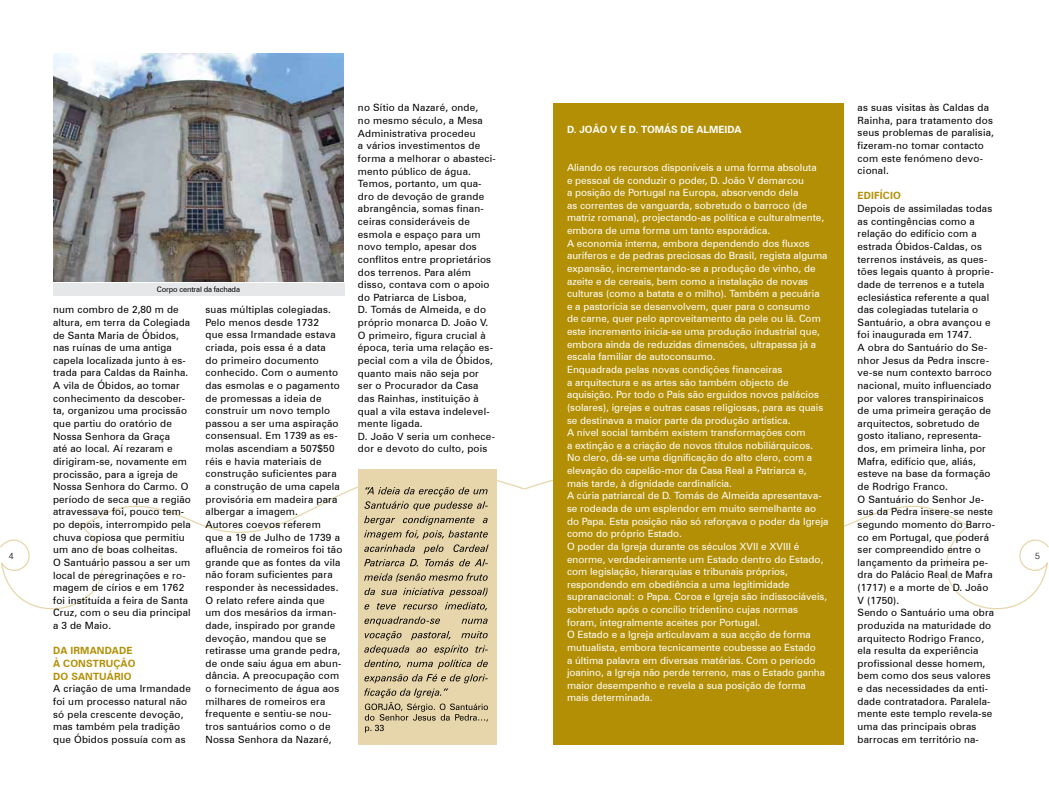
<style>
.page{position:relative;width:1049px;height:798px;background:#fff}
.page>*{position:absolute;margin:0;border:0;box-sizing:border-box;transform-origin:0 0}
.t1{font:10px/12.6px "Zurich BT";letter-spacing:.02em;color:#000}
.t2{font:10px/12.6px "Zurich BT";color:#fff}
.t3{font:700 10px/12.6px "Zurich BT";letter-spacing:.015em;color:#b28f04}
.t4{font:700 10px "Zurich BT";color:#fff}
.t5{font:300 8.75px "Helv";color:#000}
.t6{font:7.5px "Zurich BT";letter-spacing:-.02em;color:#000}
</style>
<div class="page">
<svg style="left:0;top:469px;width:523px;height:148px"></svg>
<svg style="left:523px;top:422px;width:526px;height:195px"></svg>
<div style="left:553px;top:104px;width:290px;height:640px;background:#b28f04"></div>
<div style="left:358px;top:469px;width:138px;height:275px;background:#e7d6ab"></div>
<svg style="left:364px;top:487px;width:125px;height:79px"></svg>
<svg style="left:364px;top:573px;width:124px;height:23px"></svg>
<svg style="left:364px;top:602px;width:123px;height:8px"></svg>
<svg style="left:364px;top:616px;width:124px;height:116px"></svg>
<img style="left:53px;top:53px;width:291px;height:228px">
<div style="left:53px;top:284px;width:291px;height:12px;background:#e6e7e8"></div>
<p class="t1" style="left:857px;top:101px;width:138px">as suas visitas às Caldas da<br>Rainha, para tratamento dos seus problemas de paralisia, fizeram-no tomar contacto com este fenómeno devo&shy;cional.</p>
<p class="t3" style="left:857px;top:189px;width:45px">EDIFÍCIO</p>
<p class="t1" style="left:857px;top:202px;width:139px">Depois de assimiladas todas as contingências como a relação do edifício com a estrada Óbidos-Caldas, os terrenos instáveis, as ques&shy;tões legais quanto à proprie&shy;dade de terrenos e a tutela eclesiástica referente a qual das colegiadas tutelaria o<br>Santuário, a obra avançou e foi inaugurada em 1747.<br>A obra do Santuário do Se&shy;nhor Jesus da Pedra inscre&shy;ve-se num contexto barroco nacional, muito influenciado por valores transpirinaicos de uma primeira geração de arquitectos, sobretudo de gosto italiano, representa&shy;dos, em primeira linha, por<br>Mafra, edifício que, aliás, esteve na base da formação de Rodrigo Franco.<br>O Santuário do Senhor Je&shy;sus da Pedra insere-se neste segundo momento do Barro&shy;co em Portugal, que poderá ser compreendido entre o lançamento da primeira pe&shy;dra do Palácio Real de Mafra (1717) e a morte de D. João<br>V (1750).<br>Sendo o Santuário uma obra produzida na maturidade do arquitecto Rodrigo Franco, ela resulta da experiência profissional desse homem, bem como dos seus valores e das necessidades da enti&shy;dade contratadora. Paralela&shy;mente este templo revela-se uma das principais obras barrocas em território na-</p>
<p class="t1" style="left:358px;top:101px;width:139px">no Sítio da Nazaré, onde,<br>no mesmo século, a Mesa<br>Administrativa procedeu<br>a vários investimentos de forma a melhorar o abasteci&shy;mento público de água.<br>Temos, portanto, um qua&shy;dro de devoção de grande abrangência, somas finan&shy;ceiras consideráveis de esmola e espaço para um novo templo, apesar dos conflitos entre proprietários dos terrenos. Para além disso, contava com o apoio do Patriarca de Lisboa,<br>D. Tomás de Almeida, e do próprio monarca D. João V.<br>O primeiro, figura crucial à época, teria uma relação es&shy;pecial com a vila de Óbidos, quanto mais não seja por ser o Procurador da Casa das Rainhas, instituição à qual a vila estava indelevel&shy;mente ligada.<br>D. João V seria um conhece&shy;dor e devoto do culto, pois</p>
<p class="t4" style="left:567px;top:123px;width:176px">D. JOÃO V E D. TOMÁS DE ALMEIDA</p>
<p class="t2" style="left:567px;top:161px;width:263px">Aliando os recursos disponíveis a uma forma absoluta<br>e pessoal de conduzir o poder, D. João V demarcou<br>a posição de Portugal na Europa, absorvendo dela<br>as correntes de vanguarda, sobretudo o barroco (de matriz romana), projectando-as política e culturalmente, embora de uma forma um tanto esporádica.<br>A economia interna, embora dependendo dos fluxos auríferos e de pedras preciosas do Brasil, regista alguma expansão, incrementando-se a produção de vinho, de azeite e de cereais, bem como a instalação de novas culturas (como a batata e o milho). Também a pecuária<br>e a pastorícia se desenvolvem, quer para o consumo<br>de carne, quer pelo aproveitamento da pele ou lã. Com este incremento inicia-se uma produção industrial que, embora ainda de reduzidas dimensões, ultrapassa já a escala familiar de autoconsumo.<br>Enquadrada pelas novas condições financeiras<br>a arquitectura e as artes são também objecto de aquisição. Por todo o País são erguidos novos palácios (solares), igrejas e outras casas religiosas, para as quais se destinava a maior parte da produção artística.<br>A nível social também existem transformações com<br>a extinção e a criação de novos títulos nobiliárquicos.<br>No clero, dá-se uma dignificação do alto clero, com a elevação do capelão-mor da Casa Real a Patriarca e, mais tarde, à dignidade cardinalícia.<br>A cúria patriarcal de D. Tomás de Almeida apresentava&shy;se rodeada de um esplendor em muito semelhante ao do Papa. Esta posição não só reforçava o poder da Igreja como do próprio Estado.<br>O poder da Igreja durante os séculos XVII e XVIII é enorme, verdadeiramente um Estado dentro do Estado, com legislação, hierarquias e tribunais próprios, respondendo em obediência a uma legitimidade supranacional: o Papa. Coroa e Igreja são indissociáveis, sobretudo após o concílio tridentino cujas normas foram, integralmente aceites por Portugal.<br>O Estado e a Igreja articulavam a sua acção de forma mutualista, embora tecnicamente coubesse ao Estado<br>a última palavra em diversas matérias. Com o período joanino, a Igreja não perde terreno, mas o Estado ganha maior desempenho e revela a sua posição de forma mais determinada.</p>
<p class="t6" style="left:157px;top:285px;width:85px">Corpo central da fachada</p>
<p class="t1" style="left:206px;top:303px;width:138px">suas múltiplas colegiadas.<br>Pelo menos desde 1732<br>que essa Irmandade estava criada, pois essa é a data<br>do primeiro documento conhecido. Com o aumento das esmolas e o pagamento de promessas a ideia de construir um novo templo passou a ser uma aspiração consensual. Em 1739 as es&shy;molas ascendiam a 507$50 réis e havia materiais de construção suficientes para a construção de uma capela provisória em madeira para albergar a imagem.<br>Autores coevos referem<br>que a 19 de Julho de 1739 a afluência de romeiros foi tão grande que as fontes da vila não foram suficientes para responder às necessidades.<br>O relato refere ainda que um dos mesários da irman&shy;dade, inspirado por grande devoção, mandou que se retirasse uma grande pedra, de onde saiu água em abun&shy;dância. A preocupação com o fornecimento de água aos milhares de romeiros era frequente e sentiu-se nou&shy;tros santuários como o de<br>Nossa Senhora da Nazaré,</p>
<p class="t1" style="left:53px;top:303px;width:139px">num combro de 2,80 m de altura, em terra da Colegiada de Santa Maria de Óbidos, nas ruínas de uma antiga capela localizada junto à es&shy;trada para Caldas da Rainha.<br>A vila de Óbidos, ao tomar conhecimento da descober&shy;ta, organizou uma procissão que partiu do oratório de<br>Nossa Senhora da Graça<br>até ao local. Aí rezaram e dirigiram-se, novamente em procissão, para a igreja de<br>Nossa Senhora do Carmo. O período de seca que a região atravessava foi, pouco tem&shy;po depois, interrompido pela chuva copiosa que permitiu um ano de boas colheitas.<br>O Santuário passou a ser um local de peregrinações e ro&shy;magem de círios e em 1762 foi instituída a feira de Santa<br>Cruz, com o seu dia principal a 3 de Maio.</p>
<p class="t3" style="left:53px;top:644px;width:84px">DA IRMANDADE<br>À CONSTRUÇÃO<br>DO SANTUÁRIO</p>
<p class="t1" style="left:53px;top:682px;width:139px">A criação de uma Irmandade foi um processo natural não só pela crescente devoção, mas também pela tradição que Óbidos possuía com as</p>
<p class="t5" style="left:9px;top:550px;width:6px">4</p>
<p class="t5" style="left:1035px;top:550px;width:6px">5</p>
</div>
